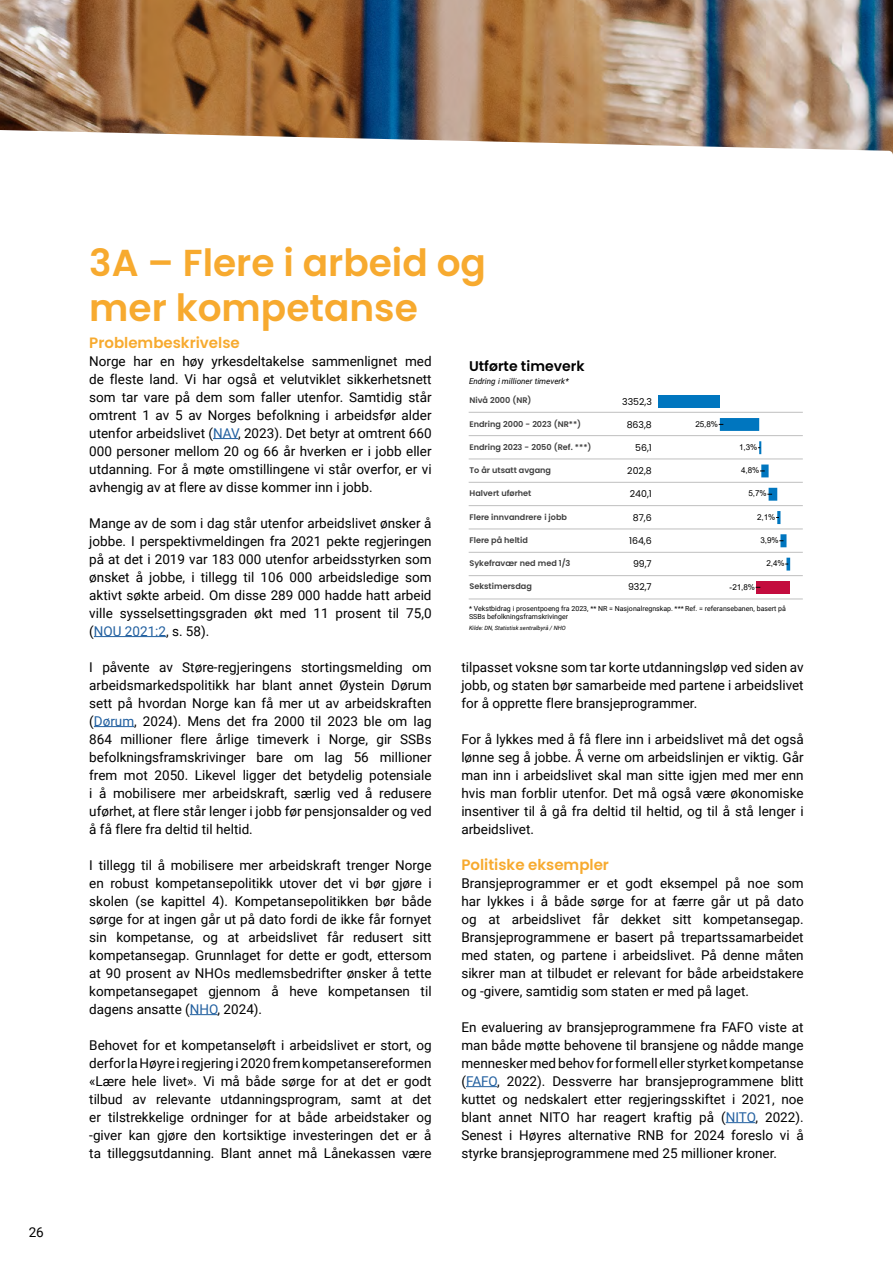
<style>
.page{position:relative;width:893px;height:1263px;background:#fff}
.page>*{position:absolute;margin:0;border:0;box-sizing:border-box;transform-origin:0 0}
.t1{font:600 37.5px/45px "Poppins";color:#f7aa2f}
.t2{font:600 15px "Poppins";color:#f7aa2f}
.t3{font:600 13.95px "Poppins";color:#000}
.t4{font:13.5px/18px "Roboto";color:#000;text-align:justify}
.t5{font:9.45px "Poppins";letter-spacing:-.005em;color:#000}
.t6{font:600 8.1px "Poppins";letter-spacing:-.005em;color:#404040}
.t7{font:8.1px "Arial";color:#000}
.t8{font:italic 8.1px "Roboto";color:#000}
.t9{font:7.05px/8.4px "Roboto";color:#000}
.t10{font:italic 5.85px "Roboto";color:#000}
.s1{color:#215f9f}
</style>
<div class="page">
<img style="left:0;top:0;width:893px;height:130px">
<svg style="left:1px;top:130px;width:892px;height:25px"></svg>
<svg style="left:213px;top:438px;width:25px;height:1px"></svg>
<hr style="left:94px;top:636px;width:72px;height:1px;background:#215f9f">
<hr style="left:94px;top:726px;width:40px;height:1px;background:#215f9f">
<svg style="left:190px;top:1014px;width:28px;height:1px"></svg>
<hr style="left:466px;top:1086px;width:31px;height:1px;background:#215f9f">
<svg style="left:726px;top:1122px;width:29px;height:1px"></svg>
<div style="left:659px;top:395px;width:61px;height:13px;background:#0076bf"></div>
<div style="left:757px;top:581px;width:33px;height:13px;background:#c30c3e"></div>
<svg style="left:657px;top:418px;width:133px;height:152px"></svg>
<hr style="left:469px;top:412px;width:334px;height:1px;background:#bfbfbf">
<hr style="left:469px;top:435px;width:334px;height:1px;background:#bfbfbf">
<hr style="left:469px;top:459px;width:334px;height:1px;background:#bfbfbf">
<hr style="left:469px;top:482px;width:334px;height:1px;background:#bfbfbf">
<hr style="left:469px;top:505px;width:334px;height:1px;background:#bfbfbf">
<hr style="left:469px;top:529px;width:334px;height:1px;background:#bfbfbf">
<hr style="left:469px;top:552px;width:334px;height:1px;background:#bfbfbf">
<hr style="left:469px;top:575px;width:334px;height:1px;background:#bfbfbf">
<hr style="left:469px;top:599px;width:334px;height:1px;background:#bfbfbf">
<p class="t4" style="left:29px;top:1223px;width:17px">26</p>
<h1 class="t1" style="left:89px;top:240px;width:398px">3A – Flere i arbeid og mer kompetanse</h1>
<p class="t2" style="left:89px;top:334px;width:152px">Problembeskrivelse</p>
<p class="t4" style="left:89px;top:351px;width:344px">Norge har en høy yrkesdeltakelse sammenlignet med de fleste land. Vi har også et velutviklet sikkerhetsnett som tar vare på dem som faller utenfor. Samtidig står omtrent 1 av 5 av Norges befolkning i arbeidsfør alder utenfor arbeidslivet (<span class="s1">NAV</span>, 2023). Det betyr at omtrent 660<br>000 personer mellom 20 og 66 år hverken er i jobb eller utdanning. For å møte omstillingene vi står overfor, er vi avhengig av at flere av disse kommer inn i jobb.</p>
<p class="t4" style="left:89px;top:513px;width:344px">Mange av de som i dag står utenfor arbeidslivet ønsker å jobbe. I perspektivmeldingen fra 2021 pekte regjeringen på at det i 2019 var 183 000 utenfor arbeidsstyrken som ønsket å jobbe, i tillegg til 106 000 arbeidsledige som aktivt søkte arbeid. Om disse 289 000 hadde hatt arbeid ville sysselsettingsgraden økt med 11 prosent til 75,0 (<span class="s1">NOU 2021:2</span>, s. 58).</p>
<p class="t4" style="left:89px;top:657px;width:344px">I påvente av Støre-regjeringens stortingsmelding om arbeidsmarkedspolitikk har blant annet Øystein Dørum sett på hvordan Norge kan få mer ut av arbeidskraften (<span class="s1">Dørum</span>, 2024). Mens det fra 2000 til 2023 ble om lag 864 millioner flere årlige timeverk i Norge, gir SSBs befolkningsframskrivinger bare om lag 56 millioner frem mot 2050. Likevel ligger det betydelig potensiale i å mobilisere mer arbeidskraft, særlig ved å redusere uførhet, at flere står lenger i jobb før pensjonsalder og ved å få flere fra deltid til heltid.</p>
<p class="t4" style="left:89px;top:855px;width:344px">I tillegg til å mobilisere mer arbeidskraft trenger Norge en robust kompetansepolitikk utover det vi bør gjøre i skolen (se kapittel 4). Kompetansepolitikken bør både sørge for at ingen går ut på dato fordi de ikke får fornyet sin kompetanse, og at arbeidslivet får redusert sitt kompetansegap. Grunnlaget for dette er godt, ettersom at 90 prosent av NHOs medlemsbedrifter ønsker å tette kompetansegapet gjennom å heve kompetansen til dagens ansatte (<span class="s1">NHO</span>, 2024).</p>
<p class="t4" style="left:89px;top:1035px;width:344px">Behovet for et kompetanseløft i arbeidslivet er stort, og derfor la Høyre i regjering i 2020 frem kompetansereformen «Lære hele livet». Vi må både sørge for at det er godt tilbud av relevante utdanningsprogram, samt at det er tilstrekkelige ordninger for at både arbeidstaker og -giver kan gjøre den kortsiktige investeringen det er å ta tilleggsutdanning. Blant annet må Lånekassen være</p>
<p class="t3" style="left:469px;top:358px;width:117px">Utførte timeverk</p>
<p class="t8" style="left:469px;top:375px;width:101px">Endring i millioner timeverk*</p>
<p class="t6" style="left:469px;top:396px;width:64px">Nivå 2000 (NR)</p>
<p class="t5" style="left:622px;top:396px;width:31px">3352,3</p>
<p class="t5" style="left:627px;top:419px;width:27px">863,8</p>
<p class="t5" style="left:635px;top:442px;width:18px">56,1</p>
<p class="t5" style="left:627px;top:465px;width:26px">202,8</p>
<p class="t5" style="left:630px;top:489px;width:24px">240,1</p>
<p class="t5" style="left:633px;top:512px;width:20px">87,6</p>
<p class="t5" style="left:629px;top:535px;width:24px">164,6</p>
<p class="t5" style="left:633px;top:558px;width:20px">99,7</p>
<p class="t5" style="left:628px;top:581px;width:25px">932,7</p>
<p class="t6" style="left:469px;top:419px;width:113px">Endring 2000 - 2023 (NR**)</p>
<p class="t7" style="left:634px;top:418px;width:24px">25,8%</p>
<p class="t7" style="left:695px;top:418px;width:24px">25,8%</p>
<p class="t6" style="left:469px;top:442px;width:123px">Endring 2023 - 2050 (Ref. ***)</p>
<p class="t7" style="left:739px;top:441px;width:20px">1,3%</p>
<p class="t7" style="left:741px;top:465px;width:20px">4,8%</p>
<p class="t7" style="left:748px;top:488px;width:20px">5,7%</p>
<p class="t7" style="left:757px;top:511px;width:20px">2,1%</p>
<p class="t7" style="left:760px;top:534px;width:20px">3,9%</p>
<p class="t7" style="left:766px;top:558px;width:20px">2,4%</p>
<p class="t7" style="left:730px;top:581px;width:27px">-21,8%</p>
<p class="t6" style="left:469px;top:466px;width:83px">To år utsatt avgang</p>
<p class="t6" style="left:469px;top:489px;width:63px">Halvert uførhet</p>
<p class="t6" style="left:469px;top:512px;width:99px">Flere innvandrere i jobb</p>
<p class="t6" style="left:469px;top:535px;width:60px">Flere på heltid</p>
<p class="t6" style="left:469px;top:559px;width:103px">Sykefravær ned med 1/3</p>
<p class="t6" style="left:469px;top:582px;width:64px">Sekstimersdag</p>
<p class="t9" style="left:469px;top:604px;width:318px">* Vekstbidrag i prosentpoeng fra 2023, ** NR = Nasjonalregnskap. *** Ref. = referansebanen, basert på<br>SSBs befolkningsframskrivinger</p>
<p class="t10" style="left:469px;top:624px;width:98px">Kilde: DN, Statistisk sentralbyrå / NHO</p>
<p class="t4" style="left:461px;top:657px;width:344px">tilpasset voksne som tar korte utdanningsløp ved siden av jobb, og staten bør samarbeide med partene i arbeidslivet for å opprette flere bransjeprogrammer.</p>
<p class="t4" style="left:461px;top:729px;width:344px">For å lykkes med å få flere inn i arbeidslivet må det også lønne seg å jobbe. Å verne om arbeidslinjen er viktig. Går man inn i arbeidslivet skal man sitte igjen med mer enn hvis man forblir utenfor. Det må også være økonomiske insentiver til å gå fra deltid til heltid, og til å stå lenger i arbeidslivet.</p>
<p class="t2" style="left:461px;top:856px;width:149px">Politiske eksempler</p>
<p class="t4" style="left:461px;top:873px;width:344px">Bransjeprogrammer er et godt eksempel på noe som har lykkes i å både sørge for at færre går ut på dato og at arbeidslivet får dekket sitt kompetansegap.<br>Bransjeprogrammene er basert på trepartssamarbeidet med staten, og partene i arbeidslivet. På denne måten sikrer man at tilbudet er relevant for både arbeidstakere og -givere, samtidig som staten er med på laget.</p>
<p class="t4" style="left:461px;top:1017px;width:344px">En evaluering av bransjeprogrammene fra FAFO viste at man både møtte behovene til bransjene og nådde mange mennesker med behov for formell eller styrket kompetanse (<span class="s1">FAFO</span>, 2022). Dessverre har bransjeprogrammene blitt kuttet og nedskalert etter regjeringsskiftet i 2021, noe blant annet NITO har reagert kraftig på (<span class="s1">NITO</span>, 2022).<br>Senest i Høyres alternative RNB for 2024 foreslo vi å styrke bransjeprogrammene med 25 millioner kroner.</p>
</div>
